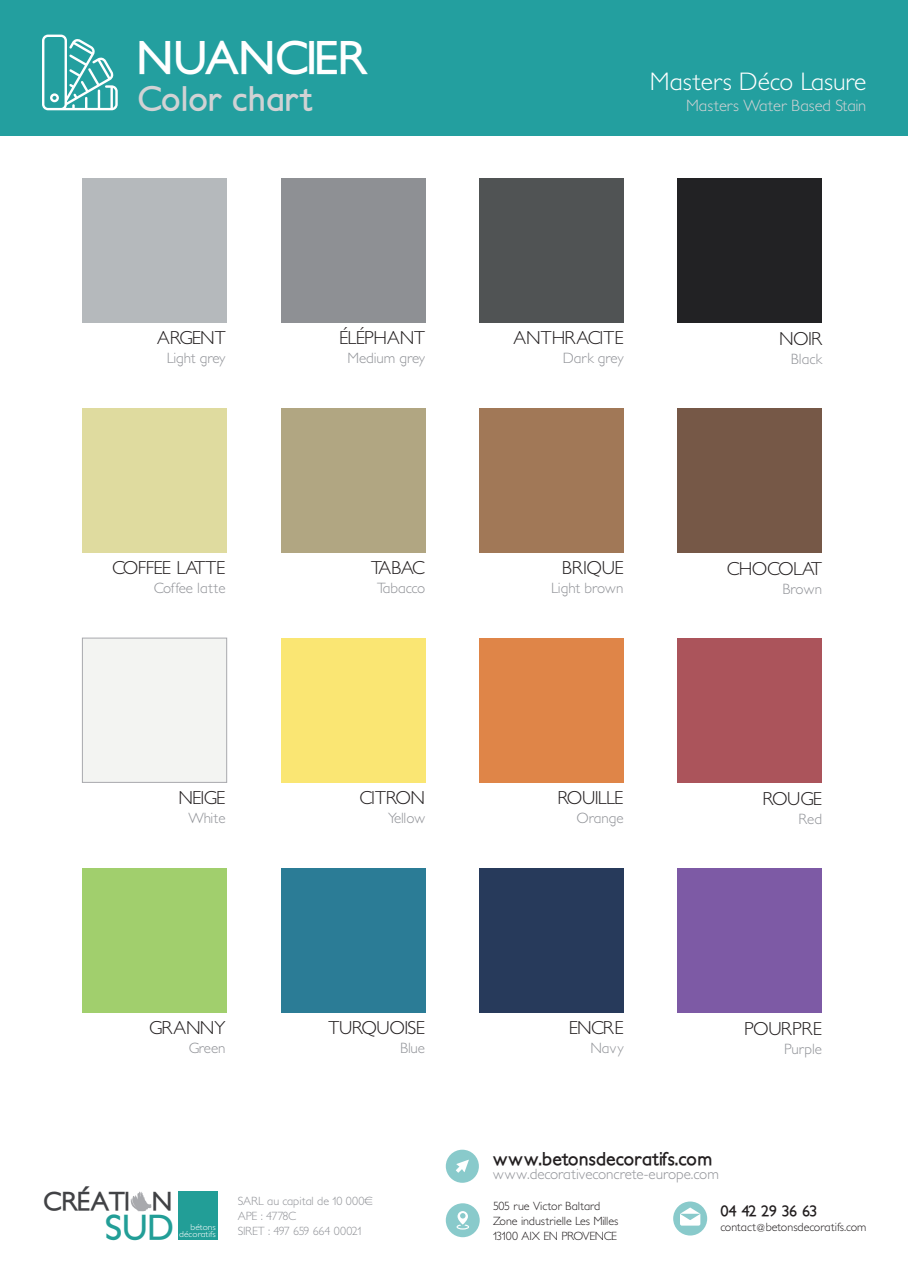
<style>
.page{position:relative;width:908px;height:1278px;background:#fff}
.page>*{position:absolute;margin:0;border:0;box-sizing:border-box;transform-origin:0 0}
.t1{font:700 45.3px "Petita";letter-spacing:-.035em;color:#fff}
.t2{font:700 34.35px "Petita";color:#229e97}
.t3{font:700 33.75px "Petita";color:#d1d2d4}
.t4{font:700 25.8px "Petita";letter-spacing:-.025em;color:#414245}
.t5{font:300 25.5px "Petita";color:#fff}
.t6{font:300 18.9px "Petita";letter-spacing:-.03em;color:#231f20}
.t7{font:300 18.9px "Petita";color:#231f20}
.t8{font:700 18.3px "Petita";color:#231f20}
.t9{font:300 16.5px "Petita";color:#d1d2d4}
.t10{font:300 15px "Petita";color:#919398}
.t11{font:700 15px "Petita";letter-spacing:-.05em;color:#231f20}
.t12{font:300 15px "Petita";letter-spacing:-.02em;color:#919398}
.t13{font:300 12px/15px "Petita";color:#231f20}
.t14{font:300 12px/15px "Petita";letter-spacing:-.01em;color:#919398}
.t15{font:300 8.55px/7.1px "Petita";color:#fff;text-align:right;scale:1.1 1}
</style>
<div class="page">
<div style="left:0;top:0;width:908px;height:135px;background:#239f9f"></div>
<svg style="left:42px;top:35px;width:76px;height:75px"></svg>
<div style="left:82px;top:178px;width:145px;height:145px;background:#b5b9bc"></div>
<div style="left:678px;top:178px;width:144px;height:145px;background:#222224"></div>
<div style="left:281px;top:178px;width:144px;height:145px;background:#8e9094"></div>
<div style="left:479px;top:178px;width:145px;height:145px;background:#505354"></div>
<svg style="left:131px;top:1191px;width:21px;height:20px"></svg>
<div style="left:178px;top:1191px;width:40px;height:49px;background:#229e97"></div>
<svg style="left:446px;top:1203px;width:34px;height:34px"></svg>
<svg style="left:446px;top:1150px;width:33px;height:33px"></svg>
<svg style="left:673px;top:1201px;width:34px;height:34px"></svg>
<div style="left:82px;top:408px;width:145px;height:144px;background:#dfdb9f"></div>
<div style="left:678px;top:408px;width:144px;height:144px;background:#765847"></div>
<div style="left:281px;top:408px;width:144px;height:144px;background:#b1a682"></div>
<div style="left:479px;top:408px;width:145px;height:144px;background:#a17857"></div>
<div style="left:82px;top:868px;width:145px;height:144px;background:#a1cf6d"></div>
<div style="left:678px;top:868px;width:144px;height:144px;background:#7d5aa5"></div>
<div style="left:281px;top:868px;width:144px;height:144px;background:#2b7c96"></div>
<div style="left:479px;top:868px;width:145px;height:144px;background:#273a5b"></div>
<div style="left:82px;top:638px;width:145px;height:144px;background:#f3f4f2;border:1px solid #a8a9ad"></div>
<div style="left:678px;top:638px;width:144px;height:144px;background:#ab545b"></div>
<div style="left:281px;top:638px;width:144px;height:144px;background:#fae673"></div>
<div style="left:479px;top:638px;width:145px;height:144px;background:#df8548"></div>
<h1 class="t1" style="left:135px;top:30px;width:234px">NUANCIER</h1>
<h3 class="t3" style="left:138px;top:78px;width:176px">Color chart</h3>
<h3 class="t5" style="left:650px;top:67px;width:218px">Masters Déco Lasure</h3>
<p class="t9" style="left:686px;top:96px;width:182px">Masters Water Based Stain</p>
<p class="t6" style="left:157px;top:327px;width:70px">ARGENT</p>
<p class="t10" style="left:167px;top:350px;width:60px">Light grey</p>
<p class="t6" style="left:339px;top:327px;width:87px">ÉLÉPHANT</p>
<p class="t10" style="left:347px;top:350px;width:79px">Medium grey</p>
<p class="t7" style="left:514px;top:327px;width:111px">ANTHRACITE</p>
<p class="t10" style="left:563px;top:350px;width:62px">Dark grey</p>
<p class="t6" style="left:779px;top:328px;width:44px">NOIR</p>
<p class="t10" style="left:791px;top:351px;width:33px">Black</p>
<p class="t6" style="left:112px;top:557px;width:115px">COFFEE LATTE</p>
<p class="t10" style="left:154px;top:579px;width:73px">Coffee latte</p>
<p class="t6" style="left:371px;top:557px;width:56px">TABAC</p>
<p class="t12" style="left:377px;top:579px;width:50px">Tabacco</p>
<p class="t6" style="left:562px;top:557px;width:63px">BRIQUE</p>
<p class="t10" style="left:551px;top:579px;width:74px">Light brown</p>
<p class="t6" style="left:727px;top:558px;width:97px">CHOCOLAT</p>
<p class="t10" style="left:783px;top:580px;width:41px">Brown</p>
<p class="t6" style="left:178px;top:787px;width:49px">NEIGE</p>
<p class="t10" style="left:188px;top:809px;width:39px">White</p>
<p class="t6" style="left:359px;top:787px;width:67px">CITRON</p>
<p class="t10" style="left:388px;top:809px;width:38px">Yellow</p>
<p class="t6" style="left:557px;top:787px;width:68px">ROUILLE</p>
<p class="t10" style="left:576px;top:809px;width:49px">Orange</p>
<p class="t6" style="left:762px;top:788px;width:61px">ROUGE</p>
<p class="t10" style="left:799px;top:810px;width:25px">Red</p>
<p class="t6" style="left:149px;top:1017px;width:78px">GRANNY</p>
<p class="t10" style="left:189px;top:1039px;width:38px">Green</p>
<p class="t6" style="left:328px;top:1017px;width:98px">TURQUOISE</p>
<p class="t10" style="left:400px;top:1039px;width:26px">Blue</p>
<p class="t6" style="left:569px;top:1017px;width:56px">ENCRE</p>
<p class="t10" style="left:590px;top:1039px;width:35px">Navy</p>
<p class="t6" style="left:744px;top:1018px;width:80px">POURPRE</p>
<p class="t10" style="left:784px;top:1040px;width:39px">Purple</p>
<p class="t8" style="left:493px;top:1148px;width:221px">www.betonsdecoratifs.com</p>
<p class="t10" style="left:493px;top:1165px;width:227px">www.decorativeconcrete-europe.com</p>
<h3 class="t4" style="left:43px;top:1185px;width:131px">CRÉATI N</h3>
<h2 class="t2" style="left:105px;top:1206px;width:72px">SUD</h2>
<p class="t15" style="left:179px;top:1224px;width:35px">bétons décoratifs</p>
<p class="t14" style="left:238px;top:1194px;width:136px">SARL au capital de 10 000¤<br>APE : 4778C<br>SIRET : 497 659 664 00021</p>
<p class="t13" style="left:493px;top:1199px;width:127px">505 rue Victor Baltard<br>Zone industrielle Les Milles<br>13100 AIX EN PROVENCE</p>
<p class="t11" style="left:720px;top:1202px;width:98px">04 42 29 36 63</p>
<p class="t13" style="left:720px;top:1220px;width:148px">contact@betonsdecoratifs.com</p>
</div>
